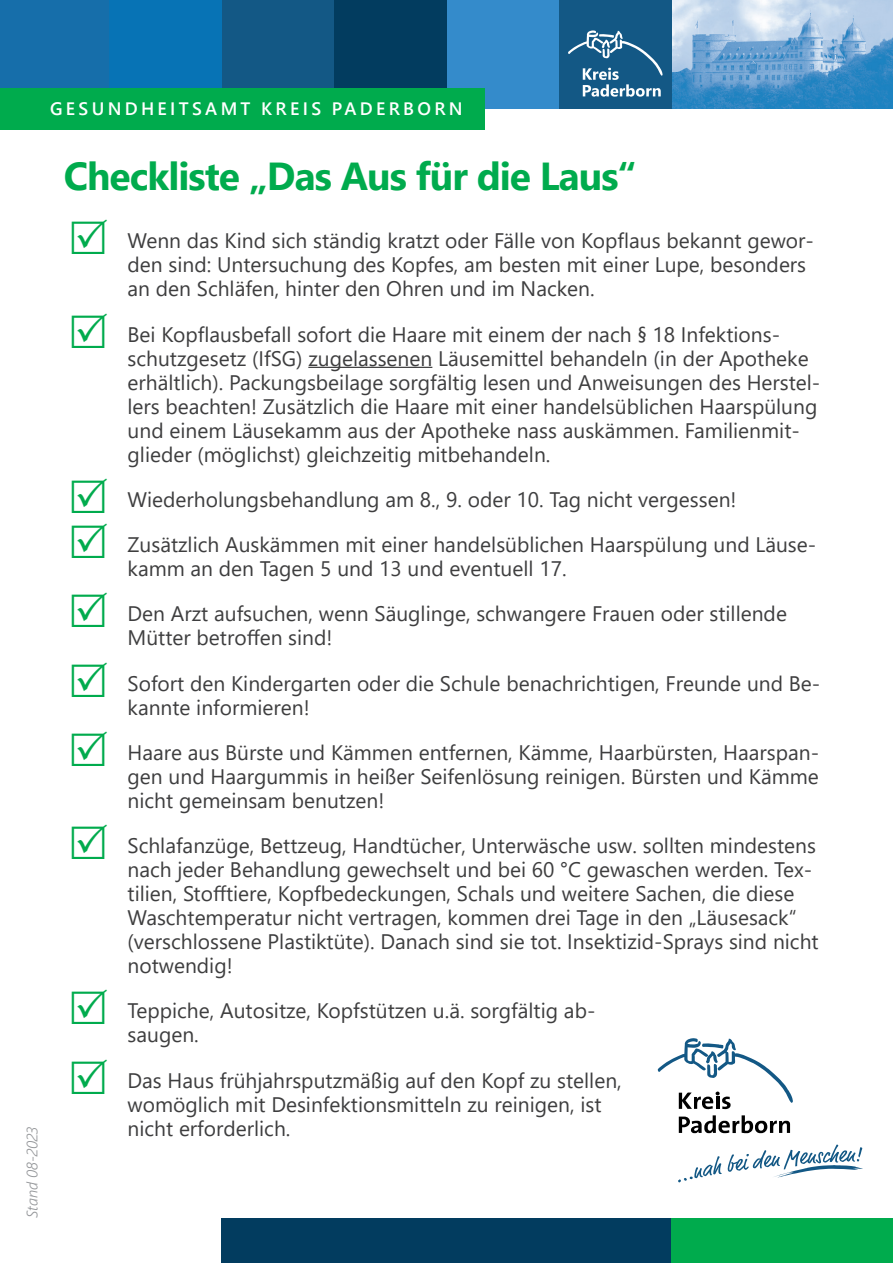
<style>
.page{position:relative;width:893px;height:1263px;background:#fff}
.page>*{position:absolute;margin:0;border:0;box-sizing:border-box;transform-origin:0 0}
.t1{font:700 39px "Segoe UI";letter-spacing:-.025em;color:#00ab4d}
.t2{font:21px/24px "Segoe UI";color:#3e3e3f}
.t3{font:600 18px "Segoe UI";letter-spacing:.185em;color:#fff}
.t4{font:italic 300 15px "Segoe UI";color:#939598}
</style>
<div class="page">
<div style="left:222px;top:0;width:112px;height:109px;background:#135885"></div>
<div style="left:334px;top:0;width:113px;height:109px;background:#023c5f"></div>
<div style="left:447px;top:0;width:112px;height:109px;background:#348bcb"></div>
<div style="left:0;top:0;width:109px;height:109px;background:#166eaa"></div>
<div style="left:109px;top:0;width:113px;height:109px;background:#0773b5"></div>
<img style="left:672px;top:0;width:221px;height:109px">
<div style="left:559px;top:0;width:113px;height:109px;background:#135885"></div>
<svg style="left:568px;top:30px;width:95px;height:67px"></svg>
<hr style="left:308px;top:367px;width:124px;height:1px;background:#3e3e3f">
<div style="left:0;top:88px;width:485px;height:42px;background:#00ab4d"></div>
<svg style="left:679px;top:1115px;width:111px;height:18px"></svg>
<svg style="left:678px;top:1156px;width:44px;height:26px"></svg>
<svg style="left:728px;top:1144px;width:135px;height:33px"></svg>
<svg style="left:658px;top:1038px;width:135px;height:71px"></svg>
<div style="left:222px;top:1218px;width:450px;height:45px;background:#023c5f"></div>
<div style="left:672px;top:1218px;width:221px;height:45px;background:#00ab4d"></div>
<p class="t3" style="left:50px;top:92px;width:414px">GESUNDHEITSAMT KREIS PADERBORN</p>
<p class="t4" style="left:18px;top:1218px;width:93px;rotate:-90deg">Stand 08-2023</p>
<h1 class="t1" style="left:64px;top:139px;width:575px">Checkliste „Das Aus für die Laus“</h1>
<p class="t2" style="left:128px;top:227px;width:688px">Wenn das Kind sich ständig kratzt oder Fälle von Kopflaus bekannt gewor&shy;den sind: Untersuchung des Kopfes, am besten mit einer Lupe, besonders an den Schläfen, hinter den Ohren und im Nacken.</p>
<p class="t2" style="left:128px;top:320px;width:694px">Bei Kopflausbefall sofort die Haare mit einem der nach § 18 Infektions&shy;schutzgesetz (IfSG) zugelassenen Läusemittel behandeln (in der Apotheke erhältlich). Packungsbeilage sorgfältig lesen und Anweisungen des Herstel&shy;lers beachten! Zusätzlich die Haare mit einer handelsüblichen Haarspülung und einem Läusekamm aus der Apotheke nass auskämmen. Familienmit&shy;glieder (möglichst) gleichzeitig mitbehandeln.</p>
<p class="t2" style="left:128px;top:475px;width:690px;line-height:45.3px">Wiederholungsbehandlung am 8., 9. oder 10. Tag nicht vergessen!<br>Zusätzlich Auskämmen mit einer handelsüblichen Haarspülung und Läuse-</p>
<p class="t2" style="left:128px;top:544px;width:661px;line-height:45.3px">kamm an den Tagen 5 und 13 und eventuell 17.<br>Den Arzt aufsuchen, wenn Säuglinge, schwangere Frauen oder stillende</p>
<p class="t2" style="left:128px;top:613px;width:694px;line-height:45.3px">Mütter betroffen sind!<br>Sofort den Kindergarten oder die Schule benachrichtigen, Freunde und Be-</p>
<p class="t2" style="left:128px;top:683px;width:693px;line-height:45.3px">kannte informieren!<br>Haare aus Bürste und Kämmen entfernen, Kämme, Haarbürsten, Haarspan-</p>
<p class="t2" style="left:128px;top:762px;width:693px">gen und Haargummis in heißer Seifenlösung reinigen. Bürsten und Kämme nicht gemeinsam benutzen!</p>
<p class="t2" style="left:128px;top:832px;width:693px">Schlafanzüge, Bettzeug, Handtücher, Unterwäsche usw. sollten mindestens nach jeder Behandlung gewechselt und bei 60 °C gewaschen werden. Tex&shy;tilien, Stofftiere, Kopfbedeckungen, Schals und weitere Sachen, die diese Waschtemperatur nicht vertragen, kommen drei Tage in den „Läusesack“ (verschlossene Plastiktüte). Danach sind sie tot. Insektizid-Sprays sind nicht notwendig!</p>
<p class="t2" style="left:128px;top:997px;width:469px">Teppiche, Autositze, Kopfstützen u.ä. sorgfältig ab&shy;saugen.</p>
<p class="t2" style="left:128px;top:1066px;width:496px">Das Haus frühjahrsputzmäßig auf den Kopf zu stellen, womöglich mit Desinfektionsmitteln zu reinigen, ist nicht erforderlich.</p>
</div>
